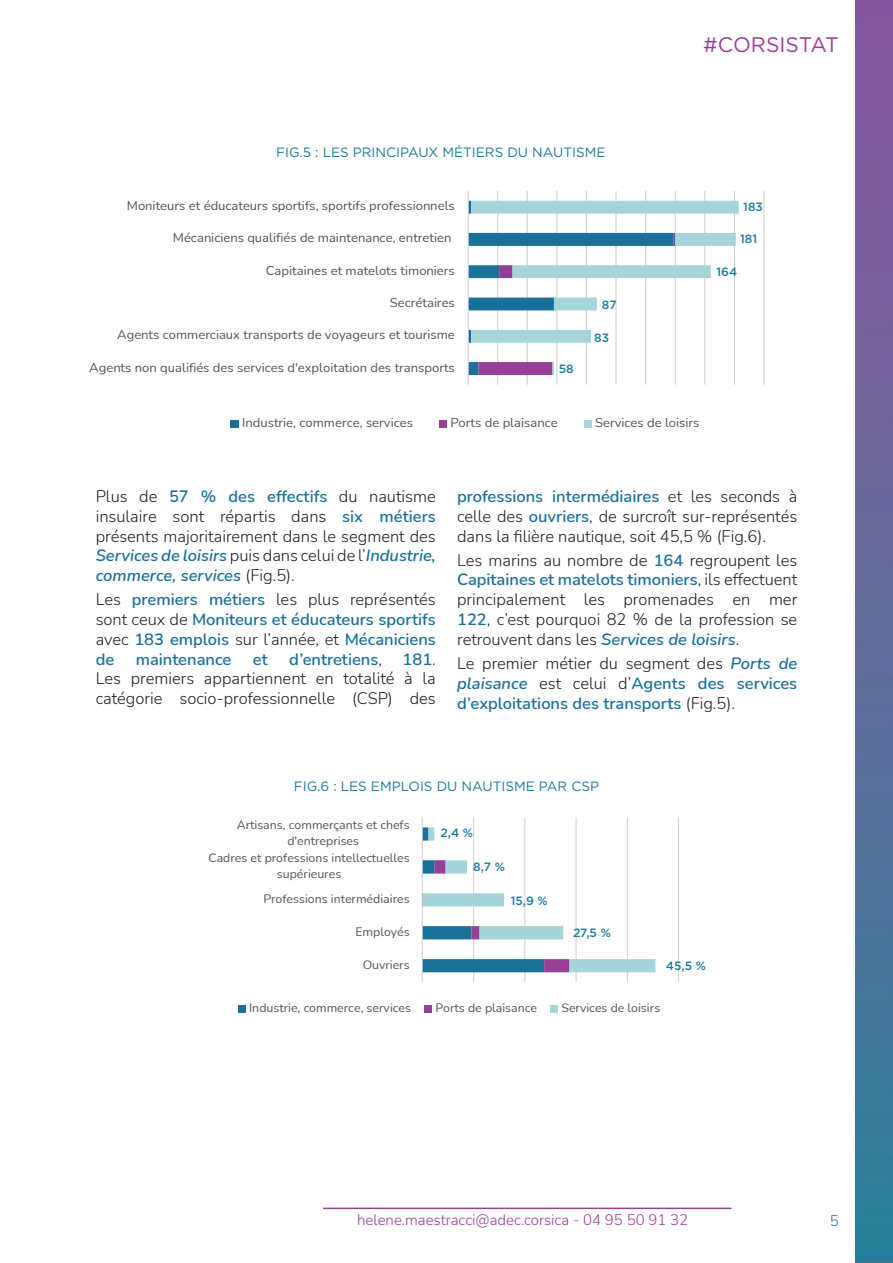
<style>
.page{position:relative;width:893px;height:1263px;background:#fff}
.page>*{position:absolute;margin:0;border:0;box-sizing:border-box;transform-origin:0 0}
.t1{font:21px "Gotham HTF";letter-spacing:-.01em;color:#9b3d96}
.t2{font:300 16.5px/19.8px "Nunito";color:#231f20;text-align:justify}
.t3{font:600 16.5px/19.8px "Nunito";color:#197099;text-align:justify}
.t4{font:300 15px "Nunito";color:#9b3d96}
.t5{font:300 15px "Nunito";color:#197099}
.t6{font:13.5px "Gotham HTF";color:#197c9b}
.t7{font:12.75px "Nunito";color:#515455}
.t8{font:12px/16.4px "Nunito";color:#515455;text-align:center}
.t9{font:500 12px "Gotham HTF";color:#197c9b}
.s1{font-weight:600;color:#197099}
.s2{font-weight:600;font-style:italic;color:#197099}
.s3{font-weight:300;color:#231f20}
</style>
<div class="page">
<hr style="left:323px;top:1207px;width:408px;height:2px;background:#9b3d96">
<img style="left:855px;top:0;width:38px;height:1263px">
<hr style="left:497px;top:191px;width:1px;height:194px;background:#cfd1d0">
<hr style="left:527px;top:191px;width:1px;height:194px;background:#cfd1d0">
<hr style="left:556px;top:191px;width:1px;height:194px;background:#cfd1d0">
<hr style="left:586px;top:191px;width:1px;height:194px;background:#cfd1d0">
<hr style="left:615px;top:191px;width:1px;height:194px;background:#cfd1d0">
<hr style="left:645px;top:191px;width:1px;height:194px;background:#cfd1d0">
<hr style="left:675px;top:191px;width:1px;height:194px;background:#cfd1d0">
<hr style="left:704px;top:191px;width:1px;height:194px;background:#cfd1d0">
<hr style="left:734px;top:191px;width:1px;height:194px;background:#cfd1d0">
<hr style="left:763px;top:191px;width:1px;height:194px;background:#cfd1d0">
<svg style="left:471px;top:201px;width:268px;height:174px"></svg>
<hr style="left:468px;top:191px;width:1px;height:194px;background:#cfd1d0">
<div style="left:231px;top:420px;width:8px;height:8px;background:#197099"></div>
<div style="left:439px;top:420px;width:8px;height:8px;background:#973e97"></div>
<div style="left:584px;top:420px;width:8px;height:8px;background:#a5d4d9"></div>
<hr style="left:473px;top:817px;width:1px;height:165px;background:#cfd1d0">
<hr style="left:524px;top:817px;width:1px;height:165px;background:#cfd1d0">
<hr style="left:576px;top:817px;width:1px;height:165px;background:#cfd1d0">
<hr style="left:627px;top:817px;width:1px;height:165px;background:#cfd1d0">
<hr style="left:678px;top:817px;width:1px;height:165px;background:#cfd1d0">
<svg style="left:423px;top:827px;width:232px;height:145px"></svg>
<hr style="left:422px;top:817px;width:1px;height:165px;background:#cfd1d0">
<div style="left:238px;top:1005px;width:8px;height:8px;background:#197099"></div>
<div style="left:425px;top:1005px;width:7px;height:8px;background:#973e97"></div>
<div style="left:551px;top:1005px;width:7px;height:8px;background:#a5d4d9"></div>
<p class="t6" style="left:276px;top:145px;width:331px">FIG.5 : LES PRINCIPAUX MÉTIERS DU NAUTISME</p>
<p class="t7" style="left:127px;top:197px;width:329px">Moniteurs et éducateurs sportifs, sportifs professionnels</p>
<p class="t7" style="left:173px;top:229px;width:280px">Mécaniciens qualifiés de maintenance, entretien</p>
<p class="t7" style="left:266px;top:261px;width:190px">Capitaines et matelots timoniers</p>
<p class="t7" style="left:390px;top:294px;width:67px">Secrétaires</p>
<p class="t7" style="left:117px;top:326px;width:339px">Agents commerciaux transports de voyageurs et tourisme</p>
<p class="t7" style="left:89px;top:358px;width:367px">Agents non qualifiés des services d'exploitation des transports</p>
<p class="t9" style="left:559px;top:362px;width:17px">58</p>
<p class="t9" style="left:602px;top:298px;width:16px">87</p>
<p class="t9" style="left:594px;top:331px;width:16px">83</p>
<p class="t1" style="left:703px;top:33px;width:137px">#CORSISTAT</p>
<p class="t9" style="left:743px;top:200px;width:21px">183</p>
<p class="t9" style="left:740px;top:232px;width:19px">181</p>
<p class="t9" style="left:716px;top:265px;width:22px">164</p>
<p class="t7" style="left:242px;top:414px;width:172px">Industrie, commerce, services</p>
<p class="t7" style="left:450px;top:414px;width:109px">Ports de plaisance</p>
<p class="t7" style="left:595px;top:414px;width:106px">Services de loisirs</p>
<p class="t2" style="left:96px;top:486px;width:342px">Plus de <span class="s1">57 % des effectifs</span> du nautisme insulaire sont répartis dans <span class="s1">six métiers </span>présents majoritairement dans le segment des <span class="s2">Services de loisirs</span> puis dans celui de l’<span class="s2">Industrie, commerce, services</span> (Fig.5).</p>
<p class="t3" style="left:96px;top:589px;width:342px"><span class="s3">Les</span> premiers métiers <span class="s3">les plus représentés sont ceux de</span> Moniteurs et éducateurs sportifs <span class="s3">avec</span> 183 emplois <span class="s3">sur l’année, et</span> Mécaniciens de</p>
<p class="t2" style="left:96px;top:648px;width:342px;text-indent:193px"><span class="s1">d’entretiens</span>, <span class="s1">181</span>.<br>Les premiers appartiennent en totalité à la catégorie socio-professionnelle (CSP) des</p>
<p class="t3" style="left:136px;top:648px;width:97px">maintenance</p>
<p class="t3" style="left:253px;top:648px;width:16px">et</p>
<p class="t2" style="left:457px;top:486px;width:342px"><span class="s1">professions intermédiaires</span> et les seconds à celle des <span class="s1">ouvriers</span>, de surcroît sur-représentés dans la filière nautique, soit 45,5 % (Fig.6).</p>
<p class="t2" style="left:457px;top:549px;width:342px">Les marins au nombre de <span class="s1">164</span> regroupent les <span class="s1">Capitaines et matelots timoniers</span>, ils effectuent principalement les promenades en mer <span class="s1">122</span>, c’est pourquoi 82 % de la profession se retrouvent dans les <span class="s2">Services de loisirs</span>.</p>
<p class="t2" style="left:457px;top:653px;width:342px">Le premier métier du segment des <span class="s2">Ports de plaisance</span> est celui d’<span class="s1">Agents des services d’exploitations des transports</span> (Fig.5).</p>
<p class="t6" style="left:294px;top:778px;width:307px">FIG.6 : LES EMPLOIS DU NAUTISME PAR CSP</p>
<p class="t8" style="left:237px;top:816px;width:174px">Artisans, commerçants et chefs d'entreprises</p>
<p class="t8" style="left:208px;top:849px;width:203px">Cadres et professions intellectuelles supérieures</p>
<p class="t8" style="left:263px;top:890px;width:148px">Professions intermédiaires</p>
<p class="t8" style="left:355px;top:923px;width:56px">Employés</p>
<p class="t8" style="left:363px;top:956px;width:48px">Ouvriers</p>
<p class="t9" style="left:441px;top:826px;width:34px">2,4 %</p>
<p class="t9" style="left:473px;top:860px;width:33px">8,7 %</p>
<p class="t9" style="left:511px;top:894px;width:39px">15,9 %</p>
<p class="t9" style="left:573px;top:925px;width:39px">27,5 %</p>
<p class="t9" style="left:666px;top:959px;width:42px">45,5 %</p>
<p class="t8" style="left:249px;top:999px;width:163px">Industrie, commerce, services</p>
<p class="t8" style="left:435px;top:999px;width:103px">Ports de plaisance</p>
<p class="t8" style="left:561px;top:999px;width:100px">Services de loisirs</p>
<p class="t4" style="left:357px;top:1209px;width:333px">helene.maestracci@adec.corsica - 04 95 50 91 32</p>
<p class="t5" style="left:830px;top:1210px;width:10px">5</p>
</div>
